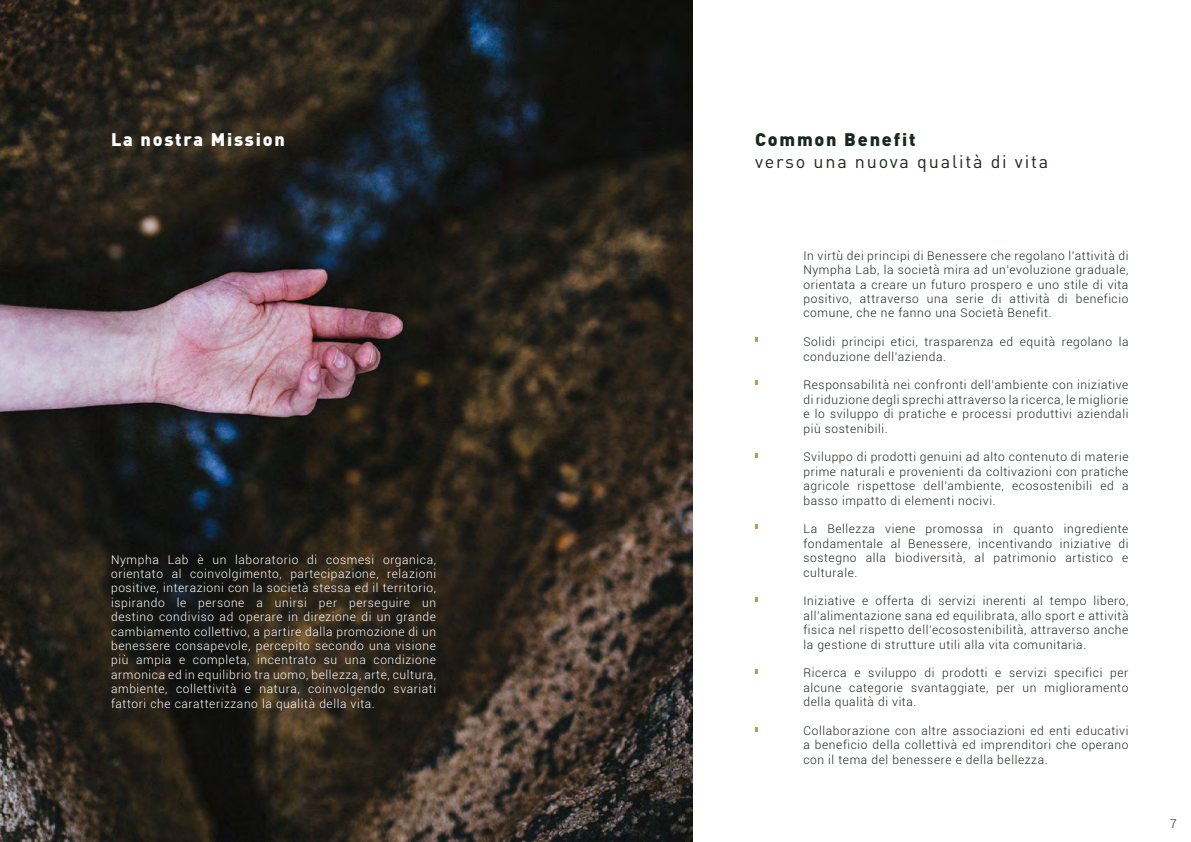
<style>
.page{position:relative;width:1191px;height:842px;background:#fff}
.page>*{position:absolute;margin:0;border:0;box-sizing:border-box;transform-origin:0 0}
.t1{font:18px "DIN Pro";letter-spacing:.1em;color:#1a271e}
.t2{font:900 18px "DIN Pro";letter-spacing:.1em;color:#fff}
.t3{font:900 18px "DIN Pro";letter-spacing:.1em;color:#1a271e}
.t4{font:300 12px/14.4px "Roboto";letter-spacing:.05em;color:#1a271e;text-align:justify}
.t5{font:300 12px/14.4px "Roboto";letter-spacing:.05em;color:#fff;text-align:justify}
</style>
<div class="page">
<img style="left:0;top:0;width:692px;height:842px">
<svg style="left:755px;top:337px;width:3px;height:5px"></svg>
<svg style="left:755px;top:381px;width:3px;height:4px"></svg>
<svg style="left:755px;top:453px;width:3px;height:4px"></svg>
<svg style="left:755px;top:525px;width:3px;height:4px"></svg>
<svg style="left:755px;top:598px;width:3px;height:4px"></svg>
<svg style="left:755px;top:670px;width:3px;height:4px"></svg>
<svg style="left:755px;top:727px;width:3px;height:4px"></svg>
<h1 class="t2" style="left:111px;top:127px;width:175px">La nostra Mission</h1>
<p class="t5" style="left:111px;top:552px;width:326px">Nympha Lab è un laboratorio di cosmesi organica, orientato al coinvolgimento, partecipazione, relazioni positive, interazioni con la società stessa ed il territorio, ispirando le persone a unirsi per perseguire un destino condiviso ad operare in direzione di un grande cambiamento collettivo, a partire dalla promozione di un benessere consapevole, percepito secondo una visione più ampia e completa, incentrato su una condizione armonica ed in equilibrio tra uomo, bellezza, arte, cultura, ambiente, collettività e natura, coinvolgendo svariati fattori che caratterizzano la qualità della vita.</p>
<h1 class="t3" style="left:755px;top:127px;width:162px">Common Benefit</h1>
<h1 class="t1" style="left:755px;top:149px;width:295px">verso una nuova qualità di vita</h1>
<p class="t4" style="left:803px;top:248px;width:326px">In virtù dei principi di Benessere che regolano l’attività di Nympha Lab, la società mira ad un’evoluzione graduale, orientata a creare un futuro prospero e uno stile di vita positivo, attraverso una serie di attività di beneficio comune, che ne fanno una Società Benefit.</p>
<p class="t4" style="left:803px;top:334px;width:326px">Solidi principi etici, trasparenza ed equità regolano la conduzione dell’azienda.</p>
<p class="t4" style="left:803px;top:377px;width:326px">Responsabilità nei confronti dell’ambiente con iniziative di riduzione degli sprechi attraverso la ricerca, le migliorie e lo sviluppo di pratiche e processi produttivi aziendali più sostenibili.</p>
<p class="t4" style="left:803px;top:449px;width:326px">Sviluppo di prodotti genuini ad alto contenuto di materie prime naturali e provenienti da coltivazioni con pratiche agricole rispettose dell’ambiente, ecosostenibili ed a basso impatto di elementi nocivi.</p>
<p class="t4" style="left:803px;top:521px;width:326px">La Bellezza viene promossa in quanto ingrediente fondamentale al Benessere, incentivando iniziative di sostegno alla biodiversità, al patrimonio artistico e culturale.</p>
<p class="t4" style="left:803px;top:593px;width:326px">Iniziative e offerta di servizi inerenti al tempo libero, all’alimentazione sana ed equilibrata, allo sport e attività fisica nel rispetto dell’ecosostenibilità, attraverso anche la gestione di strutture utili alla vita comunitaria.</p>
<p class="t4" style="left:803px;top:665px;width:326px">Ricerca e sviluppo di prodotti e servizi specifici per alcune categorie svantaggiate, per un miglioramento della qualità di vita.</p>
<p class="t4" style="left:803px;top:723px;width:326px">Collaborazione con altre associazioni ed enti educativi a beneficio della collettivà ed imprenditori che operano con il tema del benessere e della bellezza.</p>
<p class="t4" style="left:1170px;top:816px;width:8px">7</p>
</div>
